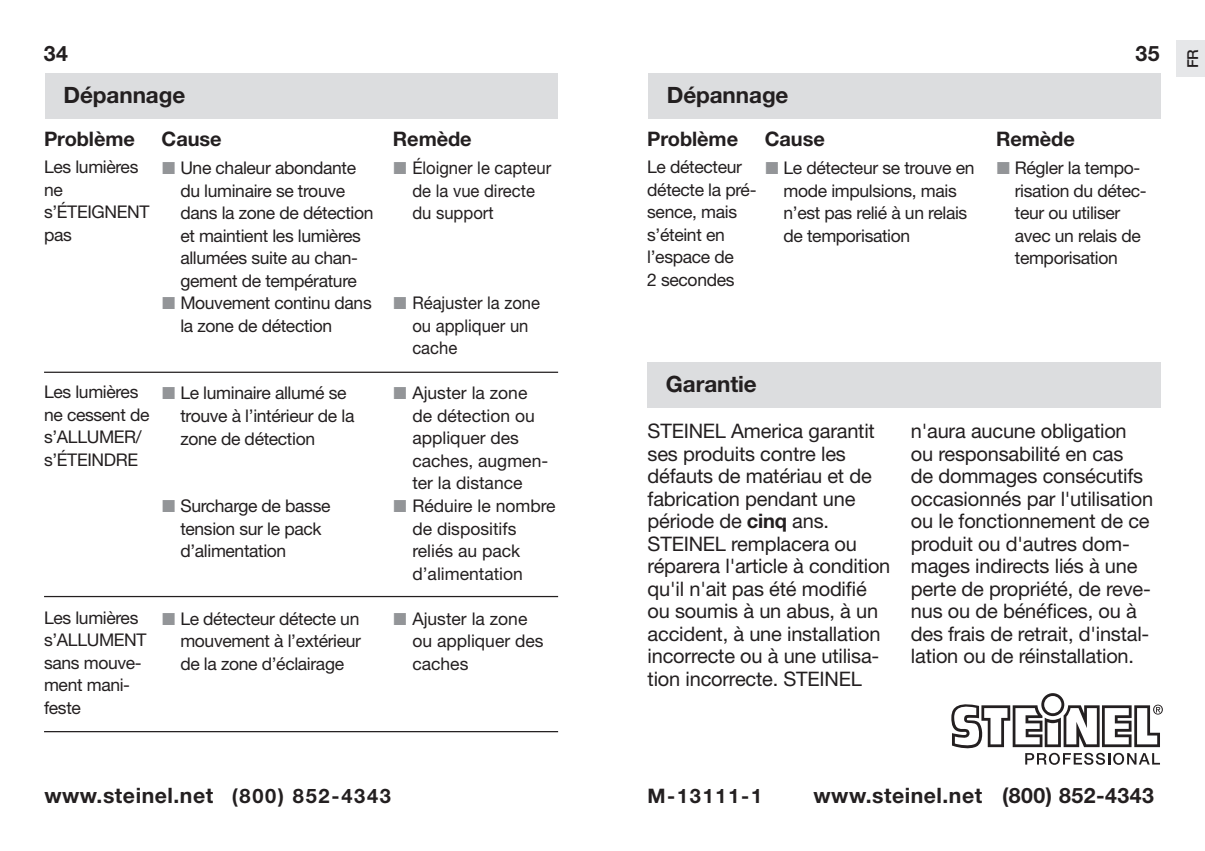
<style>
.page{position:relative;width:1205px;height:851px;background:#fff}
.page>*{position:absolute;margin:0;border:0;box-sizing:border-box;transform-origin:0 0}
.t1{font:700 22.5px "Helvetica Neue LT Pro";letter-spacing:-.005em;color:#231f20}
.t2{font:700 21.25px "Helvetica Neue LT Pro";letter-spacing:.025em;color:#231f20}
.t3{font:20px/22.5px "Helvetica Neue LT Pro";letter-spacing:-.01em;color:#231f20}
.t4{font:700 20px "Helvetica Neue LT Pro";letter-spacing:-.005em;color:#231f20}
.t5{font:17.5px/22.5px "Helvetica Neue LT Pro";letter-spacing:-.02em;color:#231f20}
.t6{font:17.5px/22.5px "Helvetica Neue LT Pro";color:#231f20}
.t7{font:17.5px/22.5px "Helvetica Neue LT Pro";color:#231f20;scale:.95 1}
.t8{font:500 15px "Helvetica Neue LT Pro";color:#231f20}
.s1{font-family:"European Pi Three";color:#939598}
.s2{font-size:20px}
.s3{font-weight:700}
</style>
<div class="page">
<div style="left:45px;top:73px;width:512px;height:45px;background:#dcdddf"></div>
<hr style="left:44px;top:596px;width:514px;height:1px;background:#231f20">
<hr style="left:44px;top:371px;width:514px;height:2px;background:#231f20">
<div style="left:647px;top:362px;width:513px;height:45px;background:#dcdddf"></div>
<div style="left:648px;top:73px;width:512px;height:45px;background:#dcdddf"></div>
<hr style="left:44px;top:731px;width:514px;height:1px;background:#231f20">
<div style="left:1176px;top:40px;width:29px;height:37px;background:#e6e7e9"></div>
<svg style="left:951px;top:693px;width:212px;height:71px"></svg>
<p class="t2" style="left:44px;top:40px;width:26px">34</p>
<p class="t2" style="left:1135px;top:40px;width:26px">35</p>
<p class="t8" style="left:1184px;top:68px;width:21px;rotate:-90deg">FR</p>
<p class="t1" style="left:64px;top:81px;width:123px">Dépannage</p>
<p class="t4" style="left:44px;top:127px;width:92px">Problème</p>
<p class="t4" style="left:162px;top:127px;width:62px">Cause</p>
<p class="t4" style="left:393px;top:127px;width:80px">Remède</p>
<p class="t5" style="left:44px;top:155px;width:107px">Les lumières ne s’ÉTEIGNENT pas</p>
<p class="t7" style="left:412px;top:156px;width:148px;text-indent:-19px"><span class="s1">L</span> Éloigner le capteur de la vue directe du support</p>
<p class="t5" style="left:162px;top:156px;width:196px"><span class="s1">L</span> Une chaleur abondante</p>
<p class="t5" style="left:180px;top:179px;width:166px">du luminaire se trouve</p>
<p class="t5" style="left:180px;top:201px;width:195px">dans la zone de détection</p>
<p class="t5" style="left:180px;top:224px;width:182px">et maintient les lumières</p>
<p class="t5" style="left:180px;top:246px;width:179px">allumées suite au chan-</p>
<p class="t5" style="left:180px;top:269px;width:178px">gement de température</p>
<p class="t5" style="left:162px;top:291px;width:212px"><span class="s1">L</span> Mouvement continu dans</p>
<p class="t5" style="left:180px;top:314px;width:153px">la zone de détection</p>
<p class="t7" style="left:412px;top:291px;width:136px;text-indent:-19px"><span class="s1">L</span> Réajuster la zone ou appliquer un cache</p>
<p class="t6" style="left:393px;top:381px;width:136px"><span class="s1">L</span> Ajuster la zone</p>
<p class="t6" style="left:412px;top:404px;width:124px">de détection ou</p>
<p class="t6" style="left:412px;top:426px;width:108px">appliquer des</p>
<p class="t6" style="left:412px;top:449px;width:137px">caches, augmen-</p>
<p class="t6" style="left:412px;top:471px;width:112px">ter la distance</p>
<p class="t6" style="left:393px;top:494px;width:164px"><span class="s1">L</span> Réduire le nombre</p>
<p class="t6" style="left:412px;top:516px;width:106px">de dispositifs</p>
<p class="t6" style="left:412px;top:539px;width:109px">reliés au pack</p>
<p class="t6" style="left:412px;top:561px;width:112px">d’alimentation</p>
<p class="t6" style="left:412px;top:606px;width:133px;text-indent:-19px"><span class="s1">L</span> Ajuster la zone ou appliquer des caches</p>
<p class="t5" style="left:44px;top:380px;width:107px">Les lumières ne cessent de s’ALLUMER/ s’ÉTEINDRE</p>
<p class="t5" style="left:180px;top:381px;width:176px;text-indent:-19px"><span class="s1">L</span> Le luminaire allumé se trouve à l’intérieur de la zone de détection</p>
<p class="t5" style="left:180px;top:494px;width:152px;text-indent:-19px"><span class="s1">L</span> Surcharge de basse tension sur le pack d’alimentation</p>
<p class="t5" style="left:44px;top:605px;width:104px">Les lumières s’ALLUMENT sans mouve&shy;ment mani&shy;feste</p>
<p class="t5" style="left:180px;top:606px;width:182px;text-align:justify;text-indent:-19px"><span class="s1">L</span> Le détecteur détecte un mouvement à l’extérieur de la zone d’éclairage</p>
<p class="t2" style="left:44px;top:782px;width:348px">www.steinel.net <span class="s2">(800) 852-4343</span></p>
<p class="t1" style="left:667px;top:81px;width:123px">Dépannage</p>
<p class="t4" style="left:647px;top:127px;width:92px">Problème</p>
<p class="t4" style="left:765px;top:127px;width:62px">Cause</p>
<p class="t4" style="left:996px;top:127px;width:80px">Remède</p>
<p class="t5" style="left:647px;top:155px;width:111px">Le détecteur détecte la pré&shy;sence, mais s’éteint en l’espace de<br>2 secondes</p>
<p class="t5" style="left:783px;top:156px;width:192px;text-indent:-19px"><span class="s1">L</span> Le détecteur se trouve en mode impulsions, mais n’est pas relié à un relais de temporisation</p>
<p class="t5" style="left:1015px;top:156px;width:133px;text-indent:-19px"><span class="s1">L</span> Régler la tempo&shy;risation du détec&shy;teur ou utiliser avec un relais de temporisation</p>
<p class="t1" style="left:666px;top:370px;width:93px">Garantie</p>
<p class="t3" style="left:647px;top:419px;width:244px">STEINEL America garantit ses produits contre les défauts de matériau et de fabrication pendant une période de <span class="s3">cinq</span> ans.<br>STEINEL remplacera ou réparera l'article à condition qu'il n'ait pas été modifié ou soumis à un abus, à un accident, à une installation incorrecte ou à une utilisa&shy;tion incorrecte. STEINEL</p>
<p class="t3" style="left:911px;top:419px;width:244px">n'aura aucune obligation ou responsabilité en cas<br>de dommages consécutifs occasionnés par l'utilisation ou le fonctionnement de ce produit ou d'autres dom&shy;mages indirects liés à une perte de propriété, de reve&shy;nus ou de bénéfices, ou à des frais de retrait, d'instal&shy;lation ou de réinstallation.</p>
<p class="t4" style="left:647px;top:783px;width:116px">M-13111-1</p>
<p class="t2" style="left:813px;top:782px;width:342px">www.steinel.net (800) 852-4343</p>
</div>
